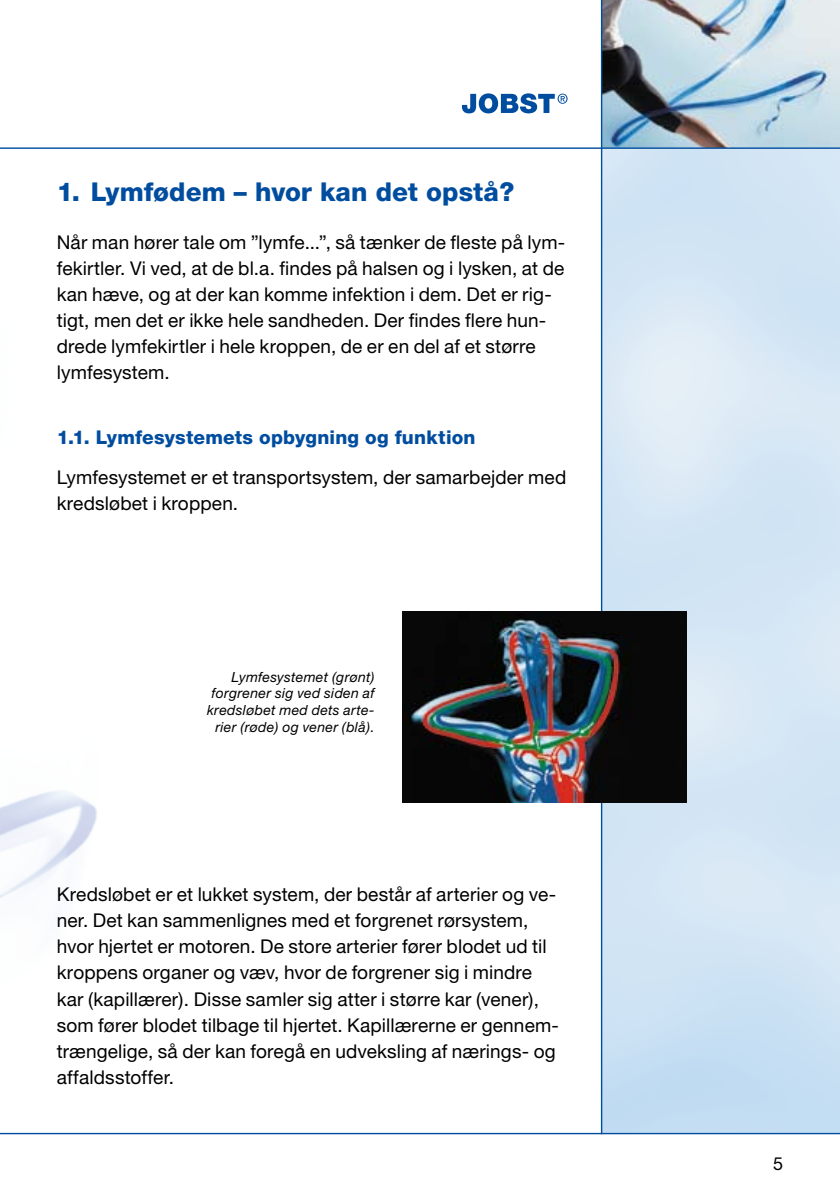
<style>
.page{position:relative;width:840px;height:1191px;background:#fff}
.page>*{position:absolute;margin:0;border:0;box-sizing:border-box;transform-origin:0 0}
.t1{font:800 26px "Helvetica Neue";color:#004d9f}
.t2{font:19px/26px "Helvetica Neue";letter-spacing:.01em;color:#000}
.t3{font:800 19px "Helvetica Neue";letter-spacing:.01em;color:#004d9f}
.t4{font:18px "Helvetica Neue";color:#000}
.t5{font:italic 14px/16.8px "Helvetica Neue";letter-spacing:.025em;color:#000;text-align:right}
</style>
<div class="page">
<img style="left:0;top:791px;width:97px;height:107px">
<img style="left:602px;top:0;width:237px;height:1132px">
<hr style="left:0;top:1132px;width:839px;height:2px;background:#004d9f">
<hr style="left:0;top:147px;width:839px;height:2px;background:#004d9f">
<hr style="left:600px;top:0;width:2px;height:1134px;background:#004d9f">
<svg style="left:461px;top:93px;width:106px;height:20px"></svg>
<img style="left:403px;top:611px;width:283px;height:191px">
<h1 class="t1" style="left:57px;top:177px;width:459px">1. Lymfødem – hvor kan det opstå?</h1>
<p class="t2" style="left:57px;top:229px;width:510px">Når man hører tale om ”lymfe...”, så tænker de fleste på lym&shy;fekirtler. Vi ved, at de bl.a. findes på halsen og i lysken, at de kan hæve, og at der kan komme infektion i dem. Det er rig&shy;tigt, men det er ikke hele sandheden. Der findes flere hun&shy;drede lymfekirtler i hele kroppen, de er en del af et større lymfesystem.</p>
<p class="t3" style="left:57px;top:425px;width:420px">1.1. Lymfesystemets opbygning og funktion</p>
<p class="t2" style="left:57px;top:464px;width:510px">Lymfesystemet er et transportsystem, der samarbejder med kredsløbet i kroppen.</p>
<p class="t5" style="left:207px;top:668px;width:169px">Lymfesystemet (grønt) forgrener sig ved siden af kredsløbet med dets arte&shy;rier (røde) og vener (blå).</p>
<p class="t2" style="left:57px;top:881px;width:503px">Kredsløbet er et lukket system, der består af arterier og ve&shy;ner. Det kan sammenlignes med et forgrenet rørsystem, hvor hjertet er motoren. De store arterier fører blodet ud til kroppens organer og væv, hvor de forgrener sig i mindre kar (kapillærer). Disse samler sig atter i større kar (vener), som fører blodet tilbage til hjertet. Kapillærerne er gennem&shy;trængelige, så der kan foregå en udveksling af nærings- og affaldsstoffer.</p>
<p class="t4" style="left:772px;top:1153px;width:12px">5</p>
</div>
